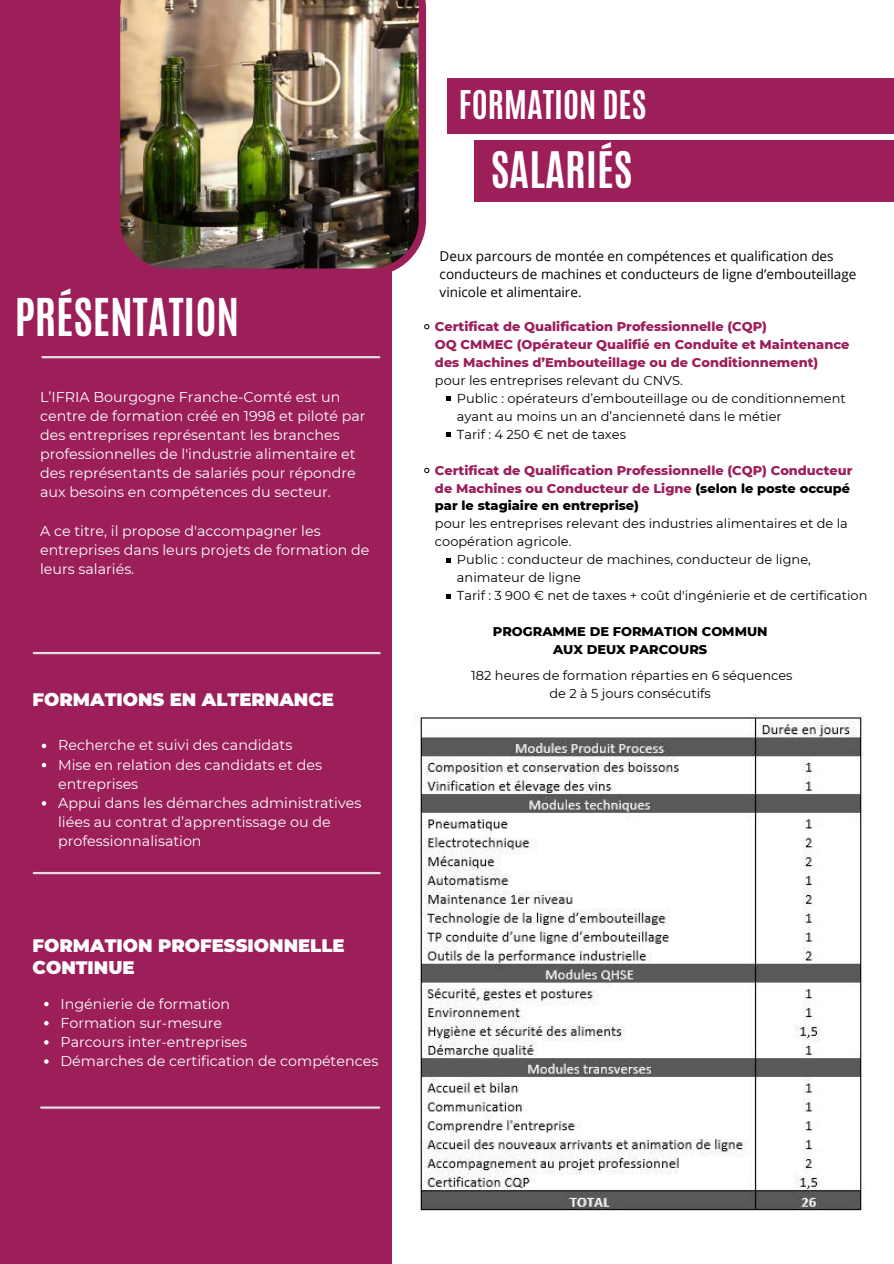
<style>
.page{position:relative;width:894px;height:1264px;background:#fff}
.page>*{position:absolute;margin:0;border:0;box-sizing:border-box;transform-origin:0 0}
.t1{font:700 43.5px "Antonio";color:#fff}
.t2{font:700 42px "Antonio";color:#fff}
.t3{font:700 33px "Antonio";color:#fff}
.t4{font:900 18px/21.5px "Montserrat";color:#fefefe}
.t5{font:14.25px/19.2px "Montserrat";color:#fefefe}
.t6{font:13.5px/18px "Open Sans";color:#000}
.t7{font:12.9px/18px "Montserrat";color:#000}
.t8{font:800 12.9px/18px "Montserrat";color:#9c1f59}
.t9{font:800 12.9px/18px "Montserrat";color:#000;text-align:center}
.s1{color:#000}
</style>
<div class="page">
<div style="left:0;top:0;width:391px;height:1263px;background:#9c1f59"></div>
<hr style="left:34px;top:652px;width:345px;height:2px;background:#dfdede">
<hr style="left:34px;top:872px;width:345px;height:2px;background:#dfdede">
<hr style="left:41px;top:1106px;width:338px;height:2px;background:#dfdede">
<hr style="left:42px;top:356px;width:337px;height:2px;background:#dfdede">
<img style="left:120px;top:0;width:306px;height:276px">
<img style="left:413px;top:713px;width:451px;height:498px">
<svg style="left:42px;top:743px;width:4px;height:5px"></svg>
<svg style="left:42px;top:762px;width:4px;height:5px"></svg>
<svg style="left:42px;top:801px;width:4px;height:4px"></svg>
<svg style="left:44px;top:1001px;width:5px;height:5px"></svg>
<svg style="left:44px;top:1021px;width:5px;height:4px"></svg>
<svg style="left:44px;top:1040px;width:5px;height:4px"></svg>
<svg style="left:44px;top:1059px;width:5px;height:4px"></svg>
<div style="left:447px;top:78px;width:446px;height:55px;background:#9c1f59"></div>
<svg style="left:424px;top:324px;width:5px;height:5px"></svg>
<svg style="left:446px;top:396px;width:4px;height:4px"></svg>
<svg style="left:446px;top:432px;width:4px;height:4px"></svg>
<svg style="left:424px;top:468px;width:5px;height:5px"></svg>
<svg style="left:446px;top:558px;width:4px;height:4px"></svg>
<svg style="left:446px;top:594px;width:4px;height:4px"></svg>
<div style="left:474px;top:140px;width:419px;height:62px;background:#9c1f59"></div>
<h1 class="t1" style="left:15px;top:286px;width:226px">PRÉSENTATION</h1>
<p class="t5" style="left:40px;top:387px;width:327px">L’IFRIA Bourgogne Franche-Comté est un centre de formation créé en 1998 et piloté par des entreprises représentant les branches professionnelles de l'industrie alimentaire et des représentants de salariés pour répondre aux besoins en compétences du secteur.</p>
<p class="t5" style="left:40px;top:521px;width:331px">A ce titre, il propose d'accompagner les entreprises dans leurs projets de formation de leurs salariés.</p>
<p class="t4" style="left:33px;top:688px;width:303px">FORMATIONS EN ALTERNANCE</p>
<p class="t5" style="left:58px;top:735px;width:305px">Recherche et suivi des candidats<br>Mise en relation des candidats et des entreprises<br>Appui dans les démarches administratives liées au contrat d’apprentissage ou de professionnalisation</p>
<p class="t4" style="left:33px;top:935px;width:313px">FORMATION PROFESSIONNELLE<br>CONTINUE</p>
<p class="t5" style="left:60px;top:993px;width:319px">Ingénierie de formation<br>Formation sur-mesure<br>Parcours inter-entreprises<br>Démarches de certification de compétences</p>
<h3 class="t3" style="left:459px;top:82px;width:189px">FORMATION DES</h3>
<h2 class="t2" style="left:490px;top:140px;width:143px">SALARIÉS</h2>
<p class="t6" style="left:439px;top:247px;width:418px">Deux parcours de montée en compétences et qualification des conducteurs de machines et conducteurs de ligne d’embouteillage vinicole et alimentaire.</p>
<p class="t8" style="left:435px;top:317px;width:333px">Certificat de Qualification Professionnelle (CQP)</p>
<p class="t8" style="left:435px;top:335px;width:416px">OQ CMMEC (Opérateur Qualifié en Conduite et Maintenance des Machines d’Embouteillage ou de Conditionnement)</p>
<p class="t7" style="left:435px;top:371px;width:249px">pour les entreprises relevant du CNVS.</p>
<p class="t7" style="left:457px;top:389px;width:390px">Public : opérateurs d’embouteillage ou de conditionnement ayant au moins un an d’ancienneté dans le métier<br>Tarif : 4 250 € net de taxes</p>
<p class="t8" style="left:435px;top:461px;width:419px">Certificat de Qualification Professionnelle (CQP) Conducteur de Machines ou Conducteur de Ligne <span class="s1">(selon le poste occupé par le stagiaire en entreprise)</span></p>
<p class="t7" style="left:435px;top:515px;width:414px">pour les entreprises relevant des industries alimentaires et de la coopération agricole.</p>
<p class="t7" style="left:457px;top:551px;width:412px">Public : conducteur de machines, conducteur de ligne, animateur de ligne<br>Tarif : 3 900 € net de taxes + coût d'ingénierie et de certification</p>
<p class="t9" style="left:492px;top:622px;width:276px">PROGRAMME DE FORMATION COMMUN<br>AUX DEUX PARCOURS</p>
<p class="t7" style="left:471px;top:666px;width:322px;text-align:center">182 heures de formation réparties en 6 séquences de 2 à 5 jours consécutifs</p>
</div>
